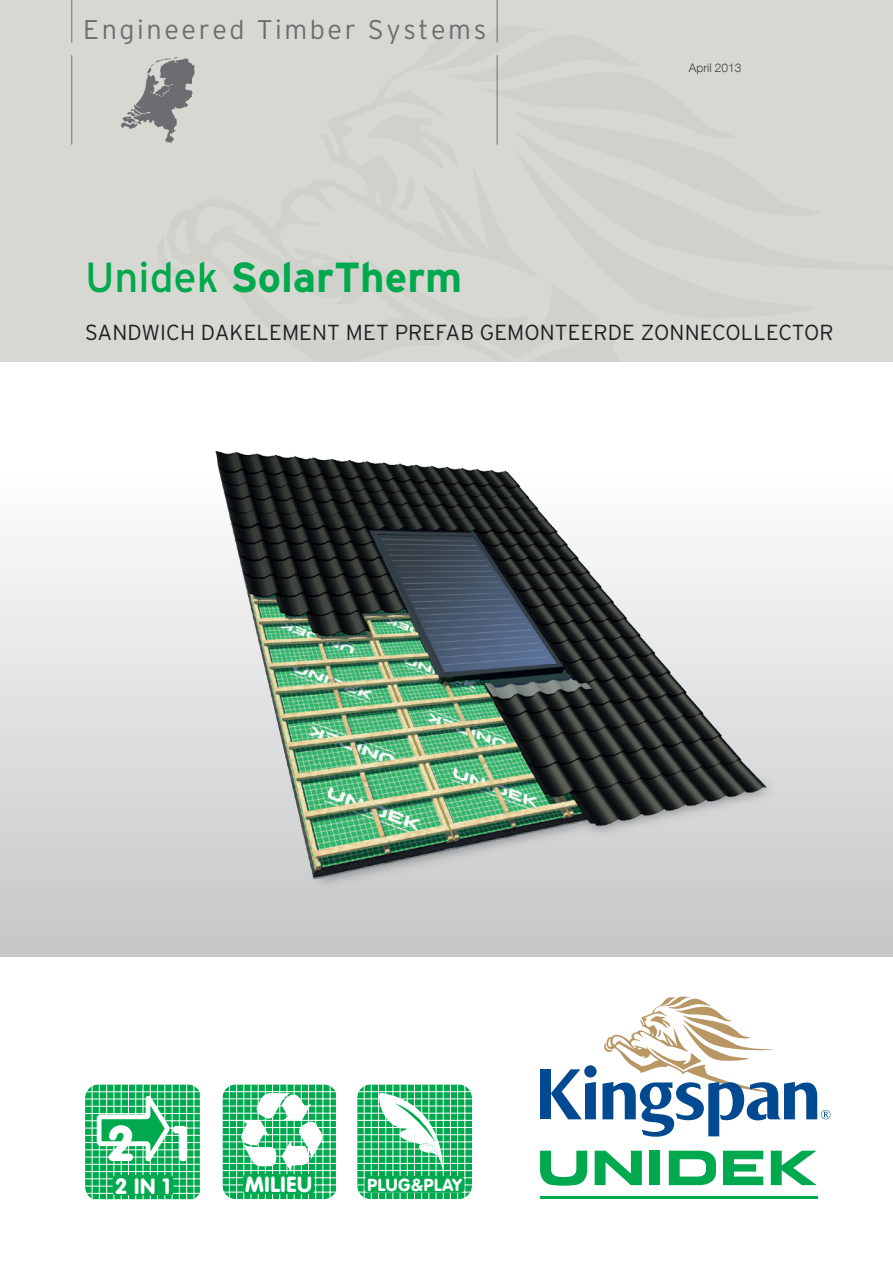
<style>
.page{position:relative;width:893px;height:1263px;background:#fff}
.page>*{position:absolute;margin:0;border:0;box-sizing:border-box;transform-origin:0 0}
.t1{font:900 49.2px "VAG Rounded";color:#fff}
.t2{font:700 42px "Interstate";color:#00a94e}
.t3{font:300 27px "Interstate";letter-spacing:.095em;color:#6c6d70}
.t4{font:900 21.9px "VAG Rounded";color:#fff}
.t5{font:300 21.75px "Interstate";letter-spacing:.005em;color:#231f20}
.t6{font:900 21.6px "VAG Rounded";letter-spacing:.03em;color:#fff}
.t7{font:900 17.25px "VAG Rounded";letter-spacing:.03em;color:#fff}
.t8{font:300 12px "Helvetica Neue LT Com";color:#3e3e3f}
.s1{font-weight:400}
</style>
<div class="page">
<img style="left:0;top:450px;width:893px;height:507px">
<div style="left:0;top:0;width:893px;height:361px;background:#d8d8d3"></div>
<hr style="left:72px;top:0;width:1px;height:43px;background:#6c6d70">
<hr style="left:497px;top:0;width:1px;height:43px;background:#6c6d70">
<hr style="left:72px;top:55px;width:1px;height:90px;background:#6c6d70">
<hr style="left:497px;top:55px;width:1px;height:90px;background:#6c6d70">
<svg style="left:121px;top:57px;width:74px;height:86px"></svg>
<svg style="left:222px;top:1084px;width:114px;height:115px"></svg>
<svg style="left:85px;top:1084px;width:115px;height:115px;background:#44bf7d"></svg>
<svg style="left:357px;top:1084px;width:115px;height:115px"></svg>
<div style="left:365px;top:1176px;width:100px;height:17px;background:#00a94e;border-radius:5px"></div>
<svg style="left:584px;top:1065px;width:13px;height:12px"></svg>
<svg style="left:540px;top:1151px;width:47px;height:35px"></svg>
<hr style="left:540px;top:1196px;width:277px;height:3px;background:#00a94e">
<div style="left:649px;top:1151px;width:11px;height:34px;background:#00a94e"></div>
<svg style="left:669px;top:1151px;width:47px;height:34px"></svg>
<svg style="left:595px;top:1151px;width:47px;height:34px"></svg>
<svg style="left:723px;top:1151px;width:40px;height:34px"></svg>
<svg style="left:771px;top:1151px;width:46px;height:34px"></svg>
<svg style="left:551px;top:1069px;width:45px;height:50px"></svg>
<div style="left:540px;top:1069px;width:11px;height:50px;background:#014990"></div>
<svg style="left:602px;top:996px;width:228px;height:141px"></svg>
<p class="t3" style="left:83px;top:14px;width:405px">ENGINEERED TIMBER SYSTEMS</p>
<p class="t8" style="left:689px;top:61px;width:54px">April 2013</p>
<h2 class="t2" style="left:85px;top:254px;width:379px"><span class="s1">Unidek</span> SolarTherm</h2>
<p class="t5" style="left:85px;top:320px;width:750px">SANDWICH DAKELEMENT MET PREFAB GEMONTEERDE ZONNECOLLECTOR</p>
<h1 class="t1" style="left:109px;top:1114px;width:82px">2 1</h1>
<p class="t4" style="left:116px;top:1172px;width:56px">2 IN 1</p>
<p class="t6" style="left:245px;top:1171px;width:68px">MILIEU</p>
<p class="t7" style="left:367px;top:1174px;width:96px">PLUG&amp;PLAY</p>
</div>
